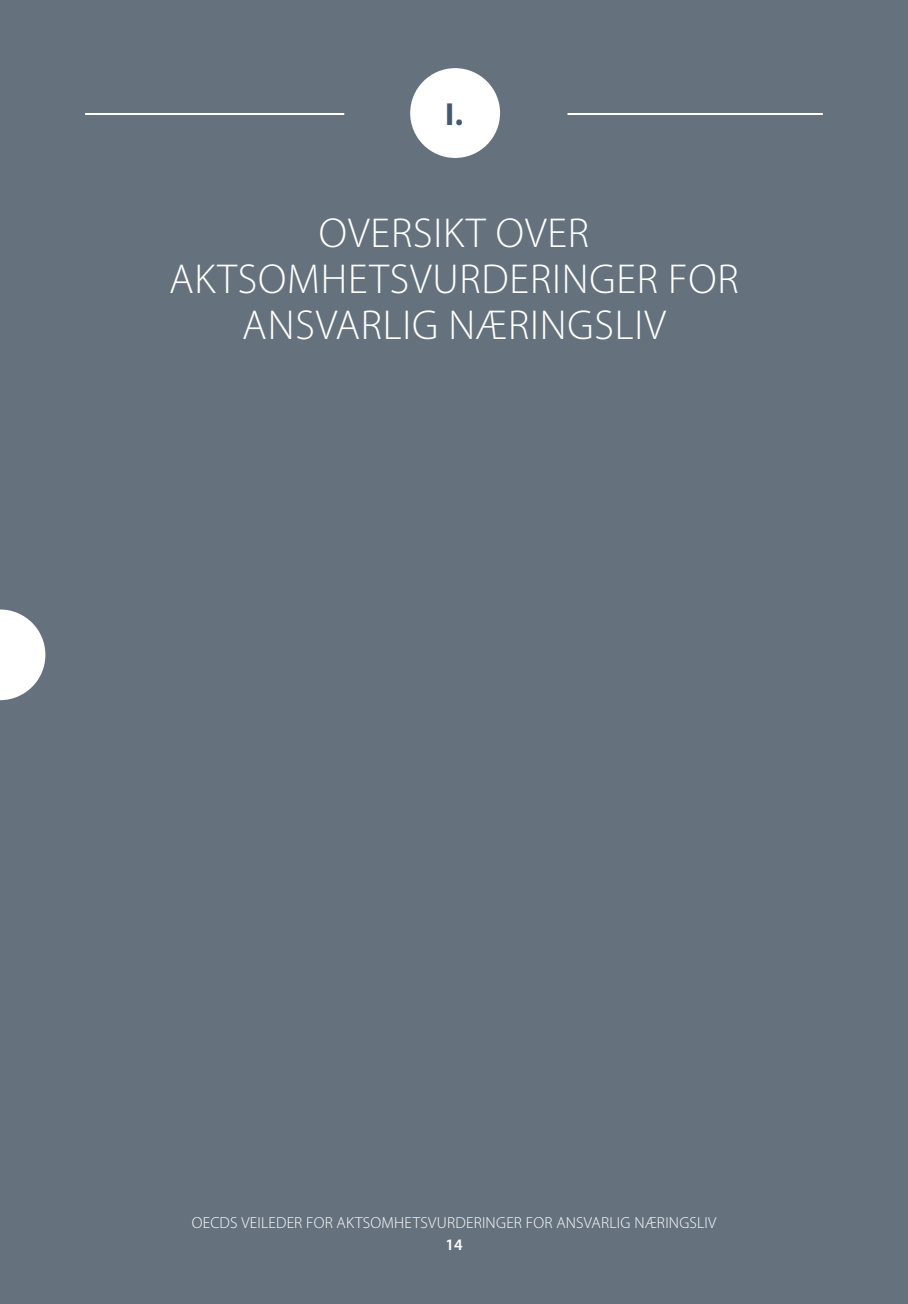
<style>
.page{position:relative;width:908px;height:1304px;background:#fff}
.page>*{position:absolute;margin:0;border:0;box-sizing:border-box;transform-origin:0 0}
.t1{font:300 42px/46.2px "Myriad Pro";letter-spacing:.02em;color:#fff;text-align:center}
.t2{font:700 32px "Myriad Pro";color:#455b6b}
.t3{font:300 16px "Myriad Pro";letter-spacing:.015em;color:#fff}
.t4{font:600 16px "Myriad Pro";color:#fff}
</style>
<div class="page">
<div style="left:0;top:0;width:907px;height:1304px;background:#65727e"></div>
<svg style="left:0;top:609px;width:45px;height:91px"></svg>
<hr style="left:85px;top:113px;width:259px;height:2px;background:#fff">
<hr style="left:567px;top:113px;width:255px;height:2px;background:#fff">
<div style="left:410px;top:68px;width:90px;height:90px;background:#fff;border-radius:50%"></div>
<h2 class="t2" style="left:445px;top:94px;width:19px">I.</h2>
<h1 class="t1" style="left:169px;top:209px;width:571px">OVERSIKT OVER<br>AKTSOMHETSVURDERINGER FOR<br>ANSVARLIG NÆRINGSLIV</h1>
<p class="t3" style="left:192px;top:1213px;width:526px">OECDS VEILEDER FOR AKTSOMHETSVURDERINGER FOR ANSVARLIG NÆRINGSLIV</p>
<p class="t4" style="left:445px;top:1235px;width:19px">14</p>
</div>
